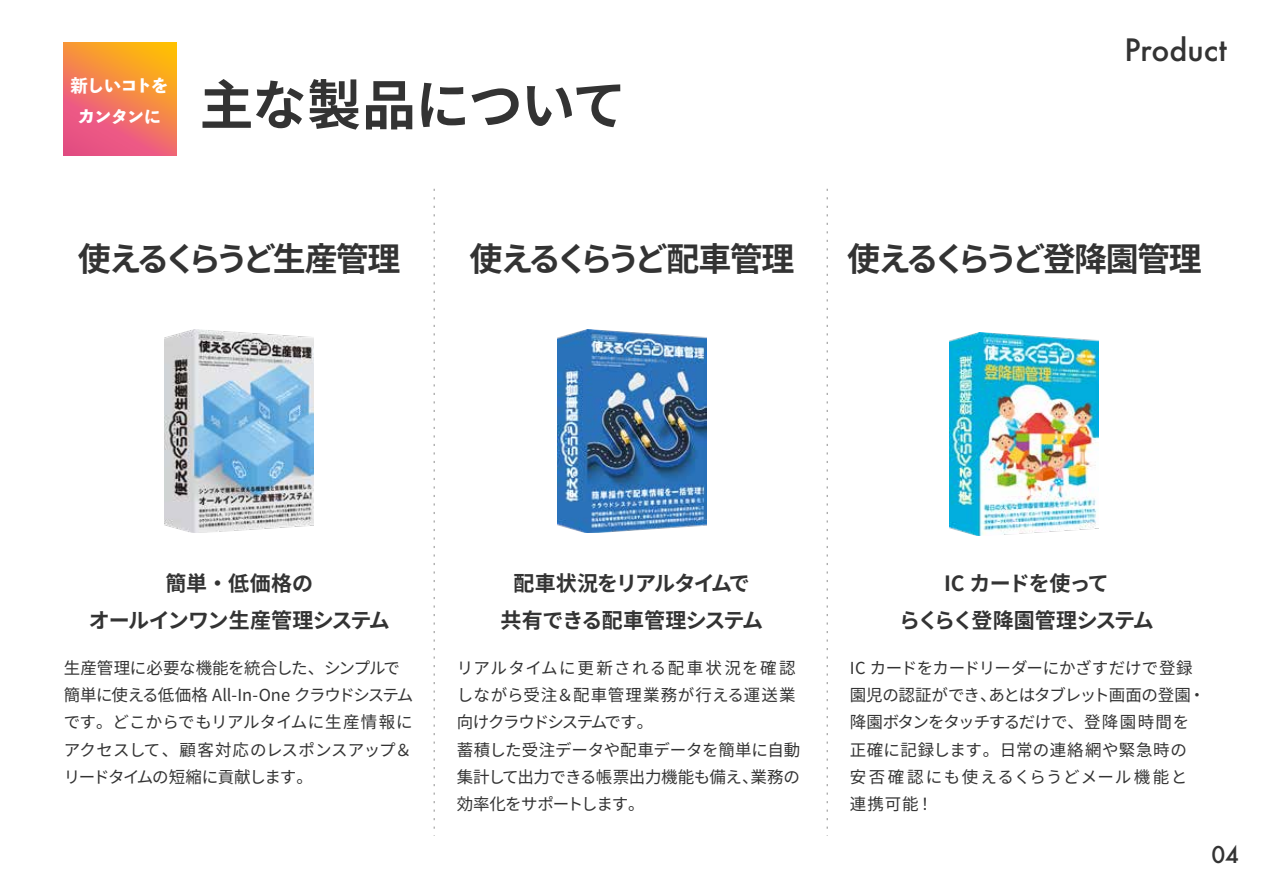
<style>
.page{position:relative;width:1263px;height:893px;background:#fff}
.page>*{position:absolute;margin:0;border:0;box-sizing:border-box;transform-origin:0 0}
.t1{font:700 54px "Source Han Sans JP";letter-spacing:-.02em;color:#333}
.t2{font:700 33px "Source Han Sans JP";letter-spacing:-.09em;color:#333}
.t3{font:700 33px "Source Han Sans JP";letter-spacing:-.125em;color:#333}
.t4{font:700 33px "Source Han Sans JP";letter-spacing:-.11em;color:#333}
.t5{font:500 30px "Futura";color:#333}
.t6{font:500 22.5px "Futura";color:#333}
.t7{font:700 21px/36.8px "Source Han Sans JP";letter-spacing:-.04em;color:#333;text-align:center}
.t8{font:700 21px/36.8px "Source Han Sans JP";letter-spacing:-.02em;color:#333;text-align:center}
.t9{font:800 17.4px/30.5px "Toppan Bunkyu Midashi Gothic Std N";letter-spacing:-.055em;color:#fff;text-align:center}
.t10{font:16.5px/27.2px "Source Han Sans JP";letter-spacing:-.005em;color:#333}
</style>
<div class="page">
<img style="left:164px;top:330px;width:149px;height:203px">
<img style="left:557px;top:330px;width:149px;height:203px">
<svg style="left:63px;top:42px;width:113px;height:113px;background:#f37f52"></svg>
<svg style="left:434px;top:189px;width:1px;height:647px"></svg>
<svg style="left:827px;top:189px;width:1px;height:647px"></svg>
<img style="left:949px;top:333px;width:149px;height:203px">
<p class="t9" style="left:71px;top:69px;width:99px">新しいコトをカンタンに</p>
<h1 class="t1" style="left:200px;top:75px;width:428px">主な製品について</h1>
<h3 class="t5" style="left:1124px;top:30px;width:104px">Product</h3>
<h2 class="t3" style="left:78px;top:240px;width:324px">使えるくらうど生産管理</h2>
<h2 class="t4" style="left:469px;top:240px;width:326px">使えるくらうど配車管理</h2>
<h2 class="t2" style="left:847px;top:240px;width:356px">使えるくらうど登降園管理</h2>
<p class="t8" style="left:89px;top:566px;width:303px">簡単・低価格の<br>オールインワン生産管理システム</p>
<p class="t7" style="left:500px;top:566px;width:264px">配車状況をリアルタイムで<br>共有できる配車管理システム</p>
<p class="t10" style="left:64px;top:655px;width:351px">生産管理に必要な機能を統合した、シンプルで簡単に使える低価格 All-In-One クラウドシステムです。どこからでもリアルタイムに生産情報にアクセスして、顧客対応のレスポンスアップ＆リードタイムの短縮に貢献します。</p>
<p class="t10" style="left:457px;top:655px;width:345px">リアルタイムに更新される配車状況を確認しながら受注＆配車管理業務が行える運送業向けクラウドシステムです。<br>蓄積した受注データや配車データを簡単に自動集計して出力できる帳票出力機能も備え、業務の効率化をサポートします。</p>
<p class="t7" style="left:899px;top:566px;width:256px">IC カードを使って<br>らくらく登降園管理システム</p>
<p class="t10" style="left:850px;top:655px;width:357px">IC カードをカードリーダーにかざすだけで登録園児の認証ができ、あとはタブレット画面の登園・降園ボタンをタッチするだけで、登降園時間を正確に記録します。日常の連絡網や緊急時の安否確認にも使えるくらうどメール機能と連携可能！</p>
<h3 class="t6" style="left:1211px;top:840px;width:29px">04</h3>
</div>
